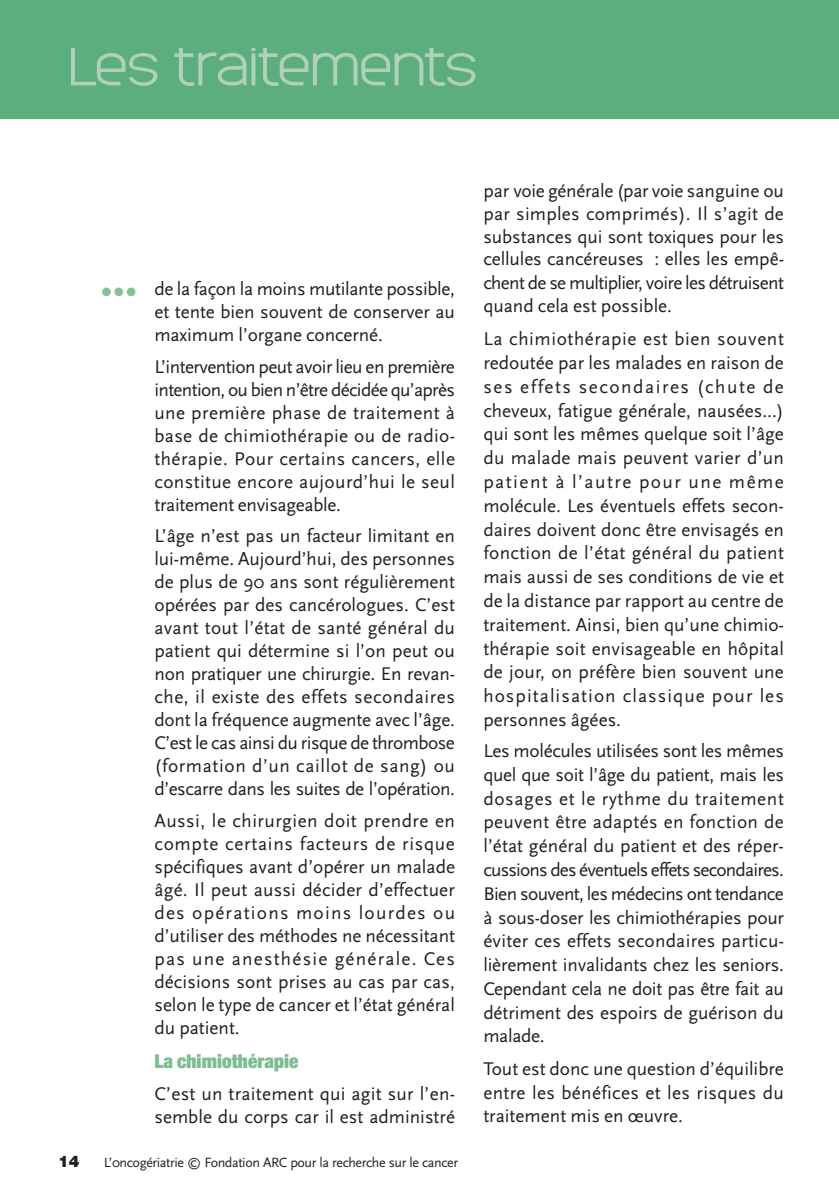
<style>
.page{position:relative;width:839px;height:1192px;background:#fff}
.page>*{position:absolute;margin:0;border:0;box-sizing:border-box;transform-origin:0 0}
.t1{font:300 50px "Monark";letter-spacing:-.01em;color:#aed1b7;scale:1.1 1}
.t2{font:19.2px/23px "AD Scala Sans Romein";color:#231f20;text-align:justify}
.t3{font:900 expanded 19.2px "Helvetica Neue";letter-spacing:.005em;color:#7ebc94}
.t4{font:900 16px "Helvetica Neue";color:#231f20}
.t5{font:14px "AD Scala Sans Romein";letter-spacing:-.03em;color:#231f20}
.t6{font:12px "Zapf Dingbats";color:#87bf99}
</style>
<div class="page">
<div style="left:0;top:0;width:839px;height:119px;background:#5dae7e"></div>
<h1 class="t1" style="left:68px;top:48px;width:373px">Les traitements</h1>
<p class="t6" style="left:102px;top:286px;width:36px">●●●</p>
<p class="t2" style="left:154px;top:279px;width:302px">de la façon la moins mutilante possible, et tente bien souvent de conserver au maximum l’organe concerné.</p>
<p class="t2" style="left:154px;top:357px;width:302px">L’intervention peut avoir lieu en première intention, ou bien n’être décidée qu’après une première phase de traitement à base de chimiothérapie ou de radio&shy;thérapie. Pour certains cancers, elle constitue encore aujourd’hui le seul traitement envisageable.</p>
<p class="t2" style="left:154px;top:526px;width:302px">L’âge n’est pas un facteur limitant en lui-même. Aujourd’hui, des personnes de plus de 90 ans sont régulièrement opérées par des cancérologues. C’est avant tout l’état de santé général du patient qui détermine si l’on peut ou non pratiquer une chirurgie. En revan&shy;che, il existe des effets secondaires dont la fréquence augmente avec l’âge.<br>C’est le cas ainsi du risque de thrombose (formation d’un caillot de sang) ou d’escarre dans les suites de l’opération.</p>
<p class="t2" style="left:154px;top:811px;width:302px">Aussi, le chirurgien doit prendre en compte certains facteurs de risque spécifiques avant d’opérer un malade âgé. Il peut aussi décider d’effectuer des opérations moins lourdes ou d’utiliser des méthodes ne nécessitant pas une anesthésie générale. Ces décisions sont prises au cas par cas, selon le type de cancer et l’état général du patient.</p>
<p class="t3" style="left:154px;top:1049px;width:145px">La chimiothérapie</p>
<p class="t2" style="left:154px;top:1084px;width:302px">C’est un traitement qui agit sur l’en&shy;semble du corps car il est administré</p>
<p class="t4" style="left:58px;top:1151px;width:23px">14</p>
<p class="t5" style="left:104px;top:1156px;width:356px">L’0ncogériatrie © Fondation ARC pour la recherche sur le cancer</p>
<p class="t2" style="left:483px;top:181px;width:302px">par voie générale (par voie sanguine ou par simples comprimés). Il s’agit de substances qui sont toxiques pour les cellules cancéreuses : elles les empê&shy;chent de se multiplier, voire les détruisent quand cela est possible.</p>
<p class="t2" style="left:483px;top:329px;width:302px;line-height:23.8px">La chimiothérapie est bien souvent redoutée par les malades en raison de ses effets secondaires (chute de cheveux, fatigue générale, nausées...) qui sont les mêmes quelque soit l’âge du malade mais peuvent varier d’un patient à l’autre pour une même molécule. Les éventuels effets secon&shy;daires doivent donc être envisagés en fonction de l’état général du patient mais aussi de ses conditions de vie et de la distance par rapport au centre de traitement. Ainsi, bien qu’une chimio&shy;thérapie soit envisageable en hôpital de jour, on préfère bien souvent une hospitalisation classique pour les personnes âgées.</p>
<p class="t2" style="left:483px;top:740px;width:302px;line-height:23.8px">Les molécules utilisées sont les mêmes quel que soit l’âge du patient, mais les dosages et le rythme du traitement peuvent être adaptés en fonction de l’état général du patient et des réper&shy;cussions des éventuels effets secondaires.<br>Bien souvent, les médecins ont tendance à sous-doser les chimiothérapies pour éviter ces effets secondaires particu&shy;lièrement invalidants chez les seniors.<br>Cependant cela ne doit pas être fait au détriment des espoirs de guérison du malade.</p>
<p class="t2" style="left:483px;top:1058px;width:302px;line-height:23.8px">Tout est donc une question d’équilibre entre les bénéfices et les risques du traitement mis en œuvre.</p>
</div>
